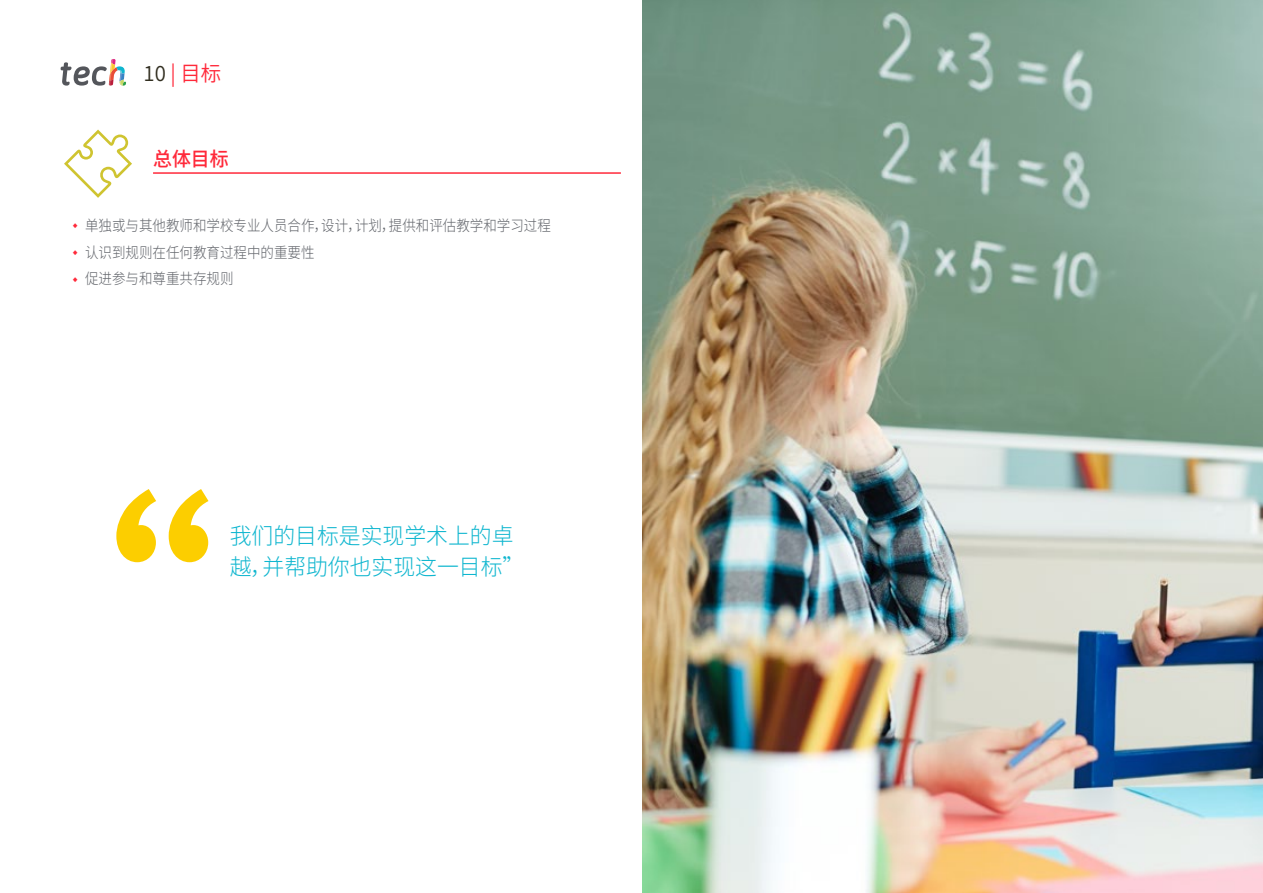
<style>
.page{position:relative;width:1263px;height:893px;background:#fff}
.page>*{position:absolute;margin:0;border:0;box-sizing:border-box;transform-origin:0 0}
.t1{font:300 22.5px/31.5px "Source Han Sans CN";color:#0fb6cf}
.t2{font:21px "Source Han Sans CN";color:#ff293a}
.t3{font:500 19.5px "Source Han Sans CN";color:#ff293a}
.t4{font:300 15px/26.7px "Source Han Sans CN";color:#61646a;scale:.9 1}
.s1{color:#312e20}
</style>
<div class="page">
<img style="left:642px;top:0;width:621px;height:893px">
<hr style="left:153px;top:173px;width:468px;height:1px;background:#ff293a">
<svg style="left:64px;top:130px;width:68px;height:68px"></svg>
<svg style="left:116px;top:489px;width:92px;height:73px"></svg>
<svg style="left:61px;top:59px;width:65px;height:27px"></svg>
<h2 class="t2" style="left:144px;top:61px;width:79px"><span class="s1">10</span> | 目标</h2>
<h3 class="t3" style="left:153px;top:147px;width:77px">总体目标</h3>
<p class="t4" style="left:85px;top:212px;width:519px">单独或与其他教师和学校专业人员合作，设计，计划，提供和评估教学和学习过程认识到规则在任何教育过程中的重要性<br>促进参与和尊重共存规则</p>
<h1 class="t1" style="left:230px;top:520px;width:296px">我们的目标是实现学术上的卓越，并帮助你也实现这一目标”</h1>
</div>
